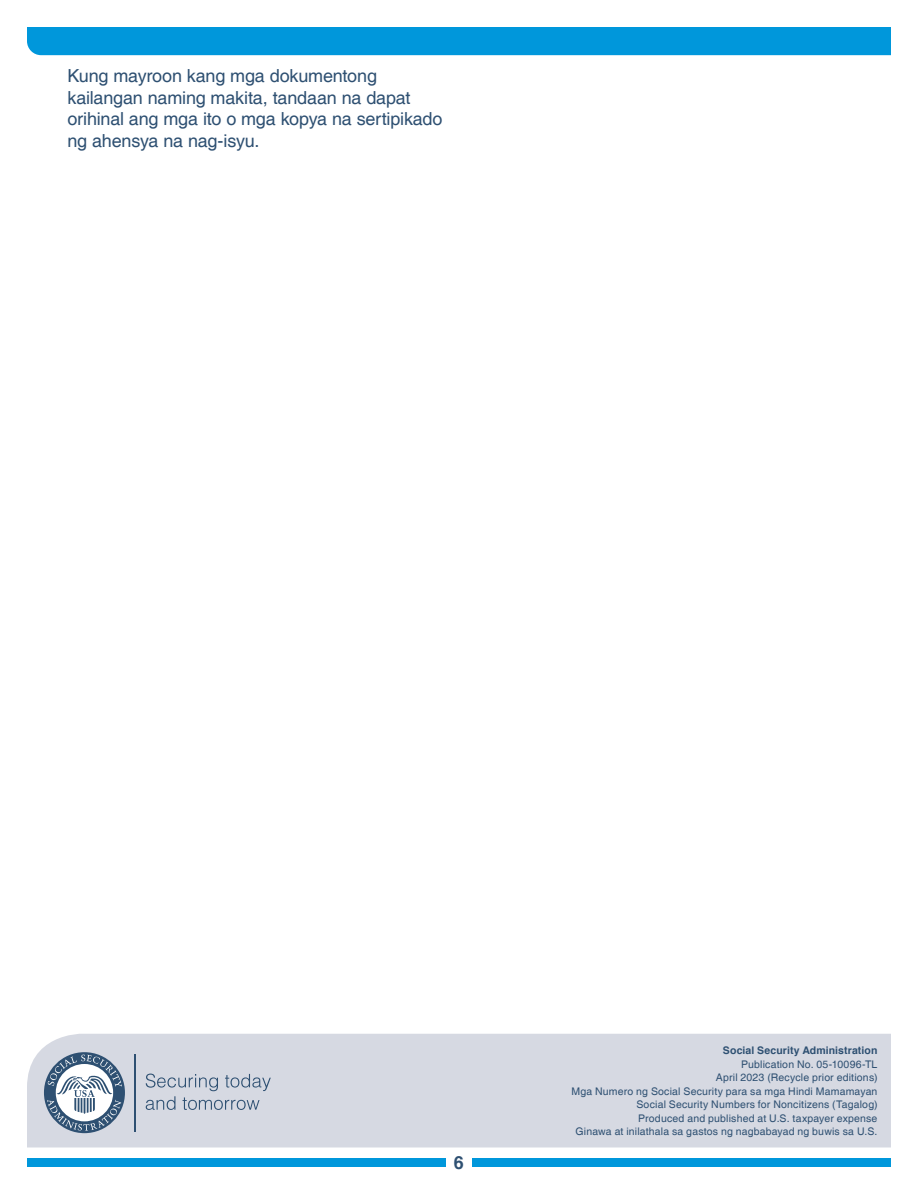
<style>
.page{position:relative;width:918px;height:1188px;background:#fff}
.page>*{position:absolute;margin:0;border:0;box-sizing:border-box;transform-origin:0 0}
.t1{font:18px/21.6px "Helvetica";letter-spacing:-.01em;color:#2e5072}
.t2{font:700 18px "Helvetica";color:#2e5072}
.t3{font:10.5px "Helvetica";letter-spacing:.015em;color:#2e5072}
.t4{font:700 10.5px "Helvetica";letter-spacing:.01em;color:#2e5072}
</style>
<div class="page">
<div style="left:27px;top:1159px;width:419px;height:8px;background:#0097db"></div>
<div style="left:472px;top:1159px;width:419px;height:8px;background:#0097db"></div>
<div style="left:27px;top:1034px;width:864px;height:113px;background:#d6d9e2"></div>
<div style="left:27px;top:27px;width:864px;height:28px;background:#0097db"></div>
<div style="left:44px;top:1052px;width:81px;height:81px;background:#2e5072;border-radius:50%"></div>
<svg style="left:47px;top:1055px;width:75px;height:76px"></svg>
<hr style="left:135px;top:1054px;width:1px;height:77px;background:#2e5072">
<svg style="left:146px;top:1074px;width:125px;height:36px;background:#bbc3d0"></svg>
<p class="t1" style="left:68px;top:66px;width:377px">Kung mayroon kang mga dokumentong kailangan naming makita, tandaan na dapat orihinal ang mga ito o mga kopya na sertipikado ng ahensya na nag-isyu.</p>
<h1 class="t2" style="left:454px;top:1149px;width:12px">6</h1>
<p class="t4" style="left:723px;top:1042px;width:156px">Social Security Administration</p>
<p class="t3" style="left:741px;top:1058px;width:138px">Publication No. 05-10096-TL</p>
<p class="t3" style="left:716px;top:1071px;width:163px">April 2023 (Recycle prior editions)</p>
<p class="t3" style="left:571px;top:1085px;width:308px">Mga Numero ng Social Security para sa mga Hindi Mamamayan</p>
<p class="t3" style="left:636px;top:1098px;width:243px">Social Security Numbers for Noncitizens (Tagalog)</p>
<p class="t3" style="left:638px;top:1112px;width:241px">Produced and published at U.S. taxpayer expense</p>
<p class="t3" style="left:576px;top:1125px;width:303px">Ginawa at inilathala sa gastos ng nagbabayad ng buwis sa U.S.</p>
</div>
